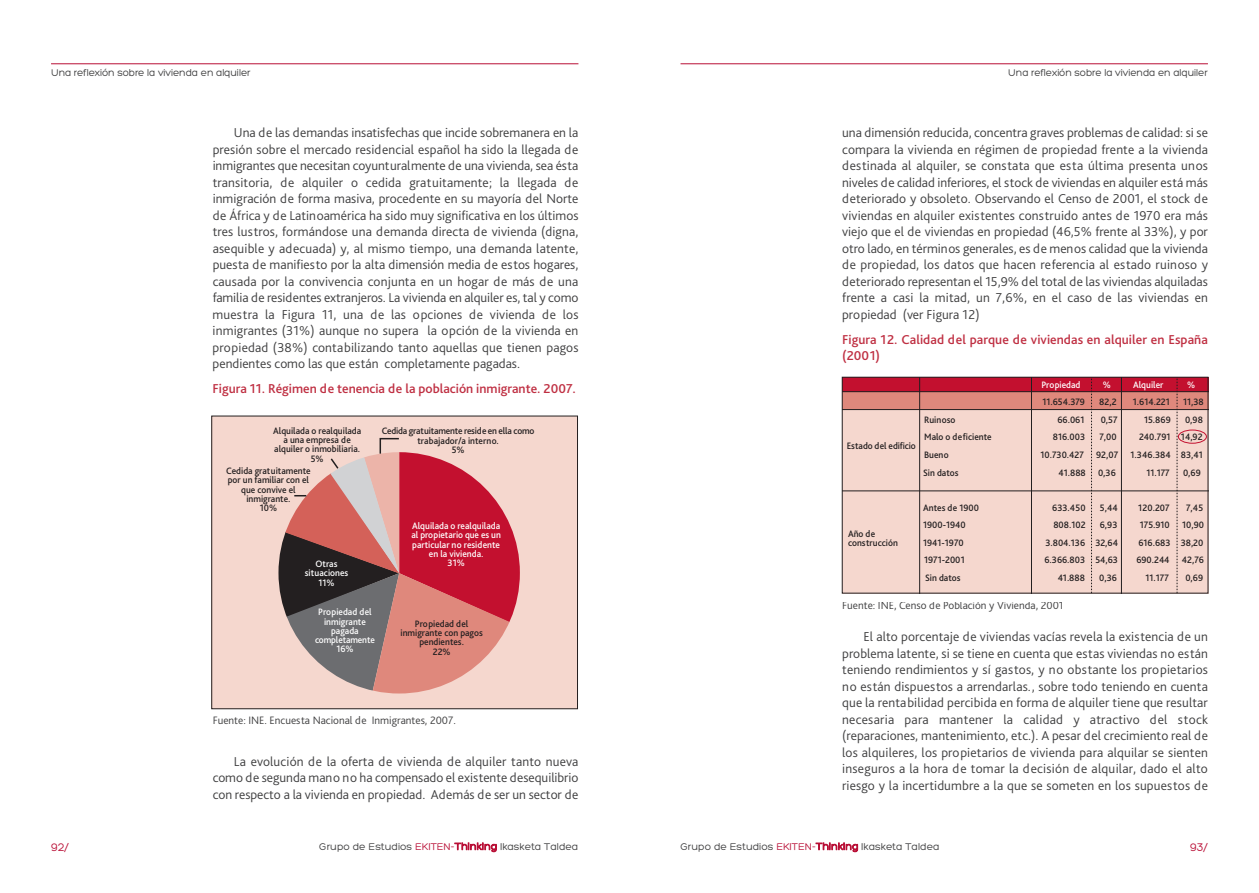
<style>
.page{position:relative;width:1259px;height:893px;background:#fff}
.page>*{position:absolute;margin:0;border:0;box-sizing:border-box;transform-origin:0 0}
.t1{font:300 13.5px/16.5px "Bliss Pro";color:#3e3e3f;text-align:justify}
.t2{font:500 13.5px/16.5px "Bliss Pro";letter-spacing:.005em;color:#bf2f42}
.t3{font:12px "Hero";color:#b90f36}
.t4{font:300 11.25px "Bliss Pro";color:#3e3e3f}
.t5{font:10.5px "Hero";color:#3e3e3f}
.t6{font:500 9.75px/9.3px "Bliss Pro";color:#231f20;text-align:center;scale:.95 1}
.t7{font:500 9.75px/9.3px "Bliss Pro";color:#fff;text-align:center;scale:.95 1}
.t8{font:500 9.75px/9.3px "Bliss Pro";letter-spacing:-.02em;color:#231f20;text-align:center;scale:.95 1}
.s1{color:#b90f36}
</style>
<div class="page">
<hr style="left:680px;top:63px;width:528px;height:1px;background:#b90f36">
<hr style="left:51px;top:63px;width:527px;height:1px;background:#b90f36">
<div style="left:212px;top:416px;width:365px;height:293px;background:#f5d7ce"></div>
<div style="left:211px;top:416px;width:367px;height:293px;border:1px solid #231f20"></div>
<svg style="left:278px;top:437px;width:242px;height:256px"></svg>
<div style="left:842px;top:377px;width:366px;height:216px;background:#f5d7ce"></div>
<div style="left:842px;top:377px;width:366px;height:15px;background:#c3102f"></div>
<div style="left:842px;top:392px;width:366px;height:17px;background:#df887c"></div>
<hr style="left:1031px;top:377px;width:1px;height:216px;background:#231f20">
<hr style="left:1121px;top:377px;width:1px;height:216px;background:#231f20">
<svg style="left:1091px;top:379px;width:1px;height:212px"></svg>
<svg style="left:1176px;top:379px;width:1px;height:212px"></svg>
<hr style="left:842px;top:490px;width:366px;height:1px;background:#231f20">
<hr style="left:842px;top:391px;width:366px;height:1px;background:#231f20">
<hr style="left:842px;top:409px;width:366px;height:1px;background:#231f20">
<hr style="left:919px;top:377px;width:1px;height:216px;background:#231f20">
<div style="left:842px;top:377px;width:366px;height:216px;border:1px solid #231f20"></div>
<div style="left:1178px;top:430px;width:28px;height:14px;border:1px solid #c3102f;border-radius:50%"></div>
<p class="t5" style="left:51px;top:68px;width:201px">una reflexión sobre la vivienda en alquiler</p>
<p class="t1" style="left:213px;top:125px;width:367px;text-indent:21px">Una de las demandas insatisfechas que incide sobremanera en la presión sobre el mercado residencial español ha sido la llegada de inmigrantes que necesitan coyunturalmente de una vivienda, sea ésta transitoria, de alquiler o cedida gratuitamente; la llegada de inmigración de forma masiva, procedente en su mayoría del Norte de África y de Latinoamérica ha sido muy significativa en los últimos tres lustros, formándose una demanda directa de vivienda (digna, asequible y adecuada) y, al mismo tiempo, una demanda latente, puesta de manifiesto por la alta dimensión media de estos hogares, causada por la convivencia conjunta en un hogar de más de una familia de residentes extranjeros. La vivienda en alquiler es, tal y como muestra la Figura 11, una de las opciones de vivienda de los inmigrantes (31%) aunque no supera la opción de la vivienda en propiedad (38%) contabilizando tanto aquellas que tienen pagos pendientes como las que están completamente pagadas.</p>
<p class="t2" style="left:213px;top:381px;width:365px">Figura 11. Régimen de tenencia de la población inmigrante. 2007.</p>
<p class="t6" style="left:273px;top:426px;width:94px">Alquilada o realquilada a una empresa de alquiler o inmobiliaria.<br>5%</p>
<p class="t8" style="left:382px;top:427px;width:162px">Cedida gratuitamente reside en ella como trabajador/a interno.<br>5%</p>
<p class="t6" style="left:226px;top:467px;width:90px">Cedida gratuitamente por un familiar con el que convive el inmigrante.<br>10%</p>
<p class="t7" style="left:411px;top:522px;width:96px">Alquilada o realquilada al propietario que es un particular no residente en la vivienda.<br>31%</p>
<p class="t7" style="left:305px;top:560px;width:47px">Otras situaciones<br>11%</p>
<p class="t7" style="left:315px;top:608px;width:64px">Propiedad del inmigrante pagada completamente<br>16%</p>
<p class="t6" style="left:400px;top:619px;width:88px">Propiedad del inmigrante con pagos pendientes.<br>22%</p>
<p class="t4" style="left:213px;top:716px;width:245px">Fuente: INE. Encuesta Nacional de Inmigrantes, 2007.</p>
<p class="t1" style="left:213px;top:754px;width:367px;text-indent:21px">La evolución de la oferta de vivienda de alquiler tanto nueva como de segunda mano no ha compensado el existente desequilibrio con respecto a la vivienda en propiedad. Además de ser un sector de</p>
<p class="t3" style="left:51px;top:843px;width:19px">92/</p>
<p class="t5" style="left:319px;top:842px;width:261px">Grupo de Estudios <span class="s1">EKITEN-Thinking</span> Ikasketa Taldea</p>
<p class="t5" style="left:1008px;top:68px;width:201px">una reflexión sobre la vivienda en alquiler</p>
<p class="t1" style="left:842px;top:125px;width:367px">una dimensión reducida, concentra graves problemas de calidad: si se compara la vivienda en régimen de propiedad frente a la vivienda destinada al alquiler, se constata que esta última presenta unos niveles de calidad inferiores, el stock de viviendas en alquiler está más deteriorado y obsoleto. Observando el Censo de 2001, el stock de viviendas en alquiler existentes construido antes de 1970 era más viejo que el de viviendas en propiedad (46,5% frente al 33%), y por otro lado, en términos generales, es de menos calidad que la vivienda de propiedad, los datos que hacen referencia al estado ruinoso y deteriorado representan el 15,9% del total de las viviendas alquiladas frente a casi la mitad, un 7,6%, en el caso de las viviendas en propiedad (ver Figura 12)</p>
<p class="t2" style="left:842px;top:332px;width:367px">Figura 12. Calidad del parque de viviendas en alquiler en España (2001)</p>
<p class="t7" style="left:1041px;top:380px;width:43px">Propiedad</p>
<p class="t7" style="left:1103px;top:380px;width:10px">%</p>
<p class="t7" style="left:1133px;top:380px;width:33px">Alquiler</p>
<p class="t7" style="left:1187px;top:380px;width:10px">%</p>
<p class="t6" style="left:1042px;top:398px;width:46px">11.654.379</p>
<p class="t6" style="left:1099px;top:398px;width:20px">82,2</p>
<p class="t6" style="left:1133px;top:398px;width:40px">1.614.221</p>
<p class="t6" style="left:1183px;top:398px;width:23px">11,38</p>
<p class="t6" style="left:924px;top:416px;width:34px">Ruinoso</p>
<p class="t6" style="left:1057px;top:416px;width:30px">66.061</p>
<p class="t6" style="left:1100px;top:416px;width:19px">0,57</p>
<p class="t6" style="left:1144px;top:416px;width:30px">15.869</p>
<p class="t6" style="left:1185px;top:416px;width:20px">0,98</p>
<p class="t6" style="left:924px;top:433px;width:73px">Malo o deficiente</p>
<p class="t6" style="left:1052px;top:433px;width:35px">816.003</p>
<p class="t6" style="left:1099px;top:433px;width:20px">7,00</p>
<p class="t6" style="left:1139px;top:433px;width:68px">240.791 14,92</p>
<p class="t6" style="left:846px;top:442px;width:74px">Estado del edificio</p>
<p class="t6" style="left:924px;top:451px;width:28px">Bueno</p>
<p class="t6" style="left:1040px;top:451px;width:47px">10.730.427</p>
<p class="t6" style="left:1096px;top:451px;width:25px">92,07</p>
<p class="t6" style="left:1130px;top:451px;width:78px">1.346.384 83,41</p>
<p class="t6" style="left:923px;top:468px;width:39px">Sin datos</p>
<p class="t6" style="left:1058px;top:468px;width:30px">41.888</p>
<p class="t6" style="left:1098px;top:468px;width:20px">0,36</p>
<p class="t6" style="left:1146px;top:468px;width:26px">11.177</p>
<p class="t6" style="left:1183px;top:468px;width:20px">0,69</p>
<p class="t6" style="left:923px;top:503px;width:60px">Antes de 1900</p>
<p class="t6" style="left:1052px;top:503px;width:37px">633.450</p>
<p class="t6" style="left:1100px;top:503px;width:20px">5,44</p>
<p class="t6" style="left:1138px;top:503px;width:35px">120.207</p>
<p class="t6" style="left:1186px;top:503px;width:20px">7,45</p>
<p class="t6" style="left:923px;top:521px;width:46px">1900-1940</p>
<p class="t6" style="left:1053px;top:521px;width:35px">808.102</p>
<p class="t6" style="left:1099px;top:521px;width:20px">6,93</p>
<p class="t6" style="left:1139px;top:521px;width:33px">175.910</p>
<p class="t6" style="left:1182px;top:521px;width:25px">10,90</p>
<p class="t6" style="left:923px;top:538px;width:44px">1941-1970</p>
<p class="t6" style="left:1045px;top:538px;width:78px">3.804.136 32,64</p>
<p class="t6" style="left:1138px;top:538px;width:70px">616.683 38,20</p>
<p class="t6" style="left:924px;top:556px;width:44px">1971-2001</p>
<p class="t6" style="left:1044px;top:556px;width:79px">6.366.803 54,63</p>
<p class="t6" style="left:1136px;top:556px;width:37px">690.244</p>
<p class="t6" style="left:1181px;top:556px;width:25px">42,76</p>
<p class="t6" style="left:925px;top:573px;width:39px">Sin datos</p>
<p class="t6" style="left:1057px;top:573px;width:30px">41.888</p>
<p class="t6" style="left:1099px;top:573px;width:20px">0,36</p>
<p class="t6" style="left:1145px;top:573px;width:26px">11.177</p>
<p class="t6" style="left:1185px;top:573px;width:20px">0,69</p>
<p class="t6" style="left:848px;top:530px;width:54px;line-height:8.9px;text-align:left">Año de construcción</p>
<p class="t4" style="left:842px;top:601px;width:223px">Fuente: INE, Censo de Población y Vivienda, 2001</p>
<p class="t1" style="left:842px;top:629px;width:367px;text-indent:21px">El alto porcentaje de viviendas vacías revela la existencia de un problema latente, si se tiene en cuenta que estas viviendas no están teniendo rendimientos y sí gastos, y no obstante los propietarios no están dispuestos a arrendarlas., sobre todo teniendo en cuenta que la rentabilidad percibida en forma de alquiler tiene que resultar necesaria para mantener la calidad y atractivo del stock (reparaciones, mantenimiento, etc.). A pesar del crecimiento real de los alquileres, los propietarios de vivienda para alquilar se sienten inseguros a la hora de tomar la decisión de alquilar, dado el alto riesgo y la incertidumbre a la que se someten en los supuestos de</p>
<p class="t5" style="left:680px;top:842px;width:261px">Grupo de Estudios <span class="s1">EKITEN-Thinking</span> Ikasketa Taldea</p>
<p class="t3" style="left:1190px;top:843px;width:19px">93/</p>
</div>
